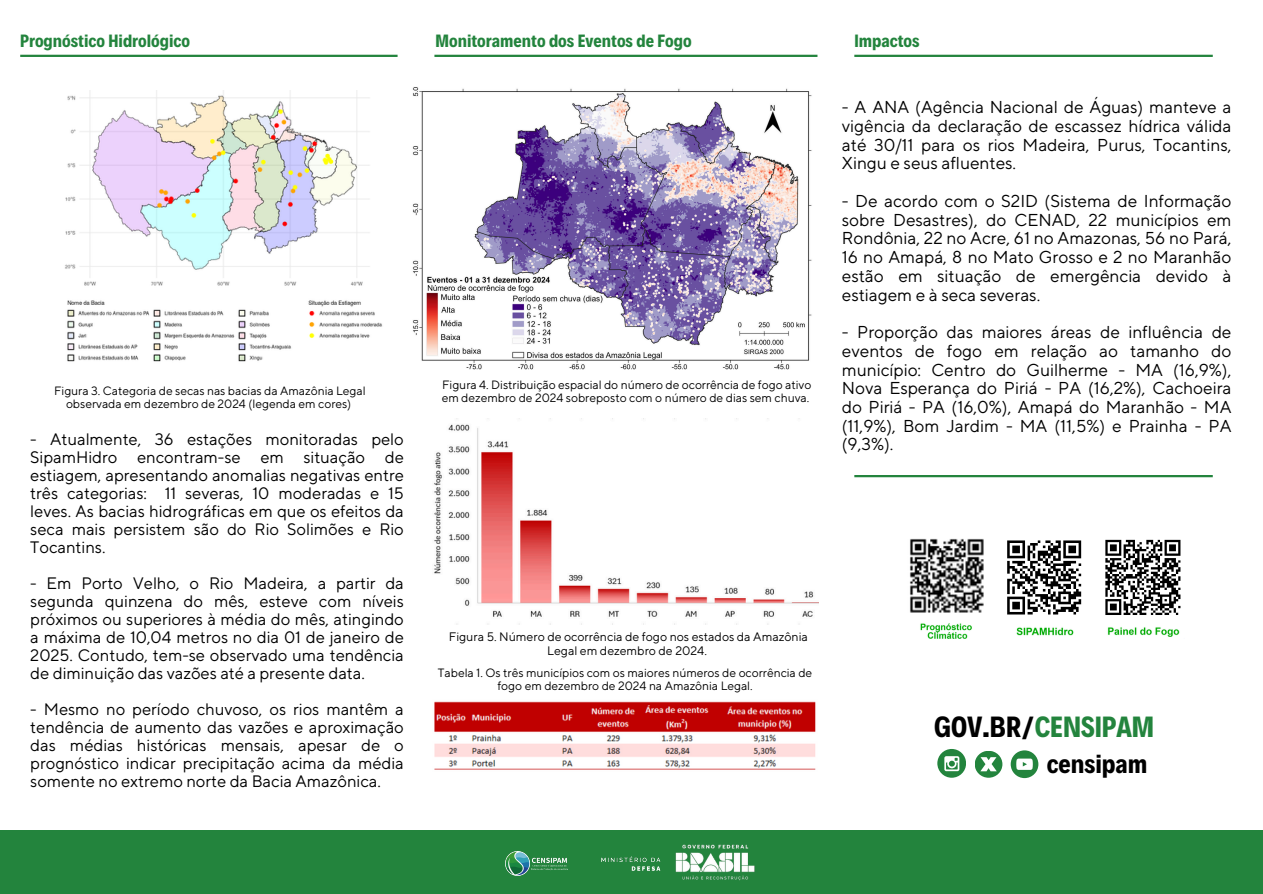
<style>
.page{position:relative;width:1263px;height:894px;background:#fff}
.page>*{position:absolute;margin:0;border:0;box-sizing:border-box;transform-origin:0 0}
.t1{font:700 29.55px "Decalotype";color:#23843d}
.t2{font:700 26.55px "Decalotype";color:#000}
.t3{font:700 18px "Decalotype";color:#23843d}
.t4{font:17.1px/18.8px "TT Norms Pro";color:#000;text-align:justify}
.t5{font:16.5px/18px "TT Norms Pro";color:#000;text-align:justify}
.t6{font:12.3px/13.4px "TT Norms Pro";color:#000;text-align:center}
.t7{font:12px/13px "TT Norms Pro";color:#000;text-align:center}
.s1{color:#000}
</style>
<div class="page">
<div style="left:0;top:830px;width:1263px;height:63px;background:#23843d"></div>
<img style="left:675px;top:844px;width:80px;height:37px">
<img style="left:505px;top:851px;width:62px;height:24px">
<img style="left:601px;top:856px;width:60px;height:15px">
<hr style="left:854px;top:55px;width:359px;height:2px;background:#23843d">
<hr style="left:20px;top:55px;width:378px;height:2px;background:#23843d">
<img style="left:412px;top:87px;width:400px;height:283px">
<hr style="left:434px;top:55px;width:383px;height:2px;background:#23843d">
<img style="left:920px;top:623px;width:260px;height:15px">
<hr style="left:854px;top:475px;width:359px;height:2px;background:#23843d">
<svg style="left:937px;top:748px;width:28px;height:28px"></svg>
<svg style="left:944px;top:756px;width:15px;height:15px"></svg>
<div style="left:975px;top:750px;width:27px;height:27px;background:#23843d;border-radius:50%"></div>
<svg style="left:980px;top:757px;width:17px;height:14px"></svg>
<svg style="left:1011px;top:750px;width:27px;height:27px"></svg>
<svg style="left:1105px;top:539px;width:76px;height:76px"></svg>
<svg style="left:1007px;top:540px;width:75px;height:75px"></svg>
<img style="left:434px;top:418px;width:384px;height:206px">
<img style="left:434px;top:701px;width:382px;height:69px">
<img style="left:910px;top:538px;width:74px;height:75px">
<img style="left:65px;top:91px;width:317px;height:271px">
<p class="t3" style="left:20px;top:29px;width:171px">Prognóstico Hidrológico</p>
<p class="t3" style="left:436px;top:29px;width:258px">Monitoramento dos Eventos de Fogo</p>
<h3 class="t3" style="left:854px;top:29px;width:67px">Impactos</h3>
<h3 class="t7" style="left:54px;top:385px;width:313px">Figura 3. Categoria de secas nas bacias da Amazônia Legal observada em dezembro de 2024 (legenda em cores)</h3>
<h3 class="t5" style="left:30px;top:431px;width:375px">- Atualmente, 36 estações monitoradas pelo SipamHidro encontram-se em situação de estiagem, apresentando anomalias negativas entre três categorias: 11 severas, 10 moderadas e 15 leves. As bacias hidrográficas em que os efeitos da seca mais persistem são do Rio Solimões e Rio Tocantins.</h3>
<p class="t5" style="left:30px;top:575px;width:375px">- Em Porto Velho, o Rio Madeira, a partir da segunda quinzena do mês, esteve com níveis próximos ou superiores à média do mês, atingindo a máxima de 10,04 metros no dia 01 de janeiro de 2025. Contudo, tem-se observado uma tendência de diminuição das vazões até a presente data.</p>
<p class="t5" style="left:30px;top:701px;width:375px">- Mesmo no período chuvoso, os rios mantêm a tendência de aumento das vazões e aproximação das médias históricas mensais, apesar de o prognóstico indicar precipitação acima da média somente no extremo norte da Bacia Amazônica.</p>
<p class="t7" style="left:442px;top:378px;width:371px;text-align:left">Figura 4. Distribuição espacial do número de ocorrência de fogo ativo em dezembro de 2024 sobreposto com o número de dias sem chuva.</p>
<h2 class="t4" style="left:842px;top:98px;width:391px">- A ANA (Agência Nacional de Águas) manteve a vigência da declaração de escassez hídrica válida até 30/11 para os rios Madeira, Purus, Tocantins, Xingu e seus afluentes.</h2>
<p class="t4" style="left:842px;top:192px;width:391px">- De acordo com o S2ID (Sistema de Informação sobre Desastres), do CENAD, 22 municípios em Rondônia, 22 no Acre, 61 no Amazonas, 56 no Pará, 16 no Amapá, 8 no Mato Grosso e 2 no Maranhão estão em situação de emergência devido à estiagem e à seca severas.</p>
<h2 class="t4" style="left:842px;top:323px;width:391px">- Proporção das maiores áreas de influência de eventos de fogo em relação ao tamanho do município: Centro do Guilherme - MA (16,9%), Nova Esperança do Piriá - PA (16,2%), Cachoeira do Piriá - PA (16,0%), Amapá do Maranhão - MA (11,9%), Bom Jardim - MA (11,5%) e Prainha - PA (9,3%).</h2>
<p class="t6" style="left:449px;top:630px;width:361px">Figura 5. Número de ocorrência de fogo nos estados da Amazônia<br>Legal em dezembro de 2024.</p>
<p class="t7" style="left:438px;top:666px;width:376px">Tabela 1. Os três municípios com os maiores números de ocorrência de fogo em dezembro de 2024 na Amazônia Legal.</p>
<p class="t1" style="left:934px;top:706px;width:222px"><span class="s1">GOV.BR/</span>CENSIPAM</p>
<p class="t2" style="left:1047px;top:745px;width:102px">censipam</p>
</div>
